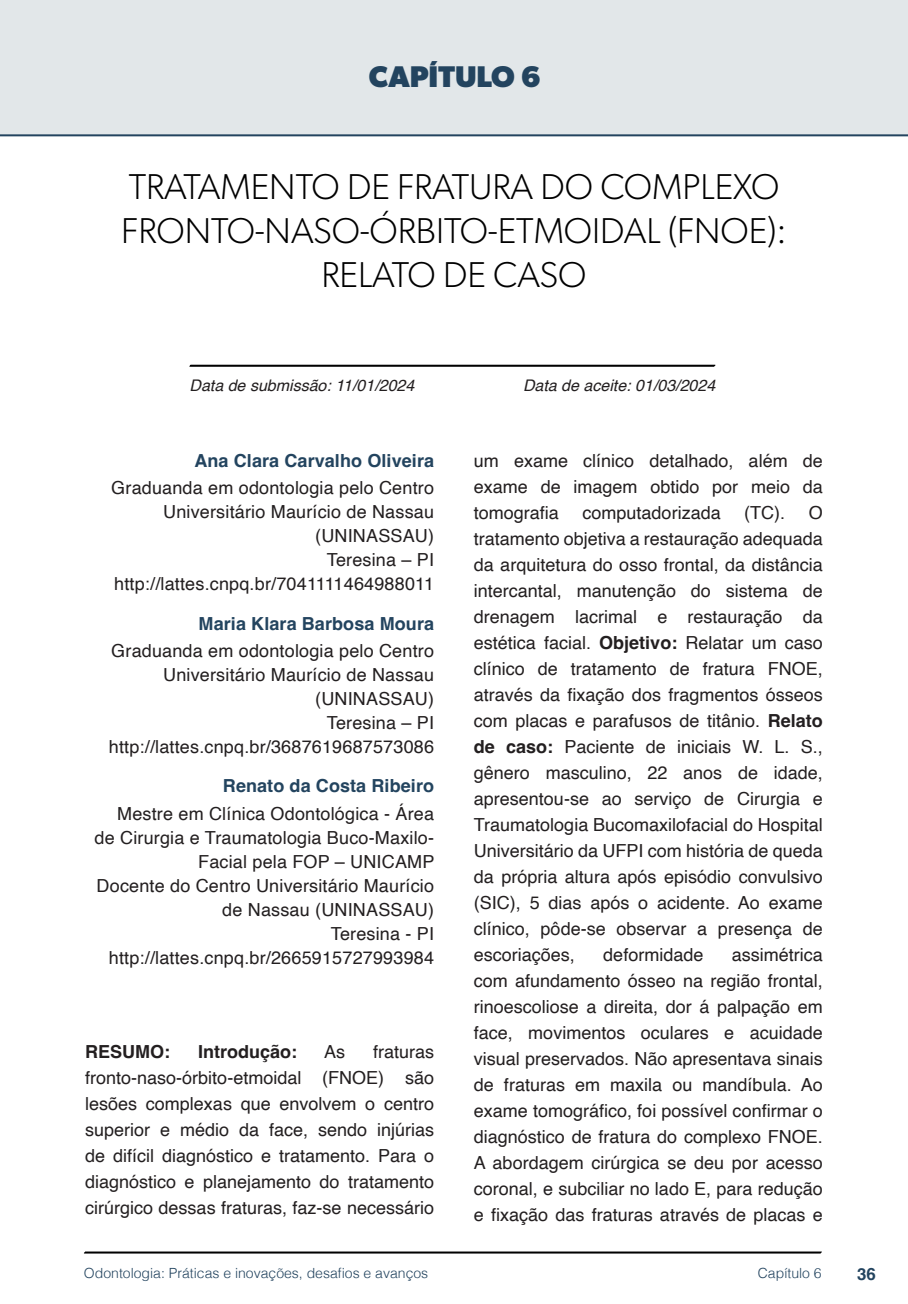
<style>
.page{position:relative;width:908px;height:1304px;background:#fff}
.page>*{position:absolute;margin:0;border:0;box-sizing:border-box;transform-origin:0 0}
.nome_artigos{font:300 36px/44px "Gibson";color:#000;text-align:center}
.capítulos{font:700 30px "Gibson";color:#23445f}
.Resumos_e_PC_TXT{font:18px/26px "Helvetica";color:#231f20;text-align:justify}
.info_autores{font:18px/24px "Helvetica";letter-spacing:.01em;color:#231f20;text-align:right}
.nome_autores{font:700 18px "Helvetica";letter-spacing:.005em;color:#23445f}
.Resumos_e_PC_TXT-2{font:700 18px "Helvetica";color:#231f20}
.t1{font:700 16.8px "Helvetica";color:#23445f}
.data{font:italic 16px "Helvetica";color:#231f20}
.t2{font:300 14px "Helvetica";color:#23445f}
.s1{font-weight:700}
</style>
<div class="page">
<svg style="left:84px;top:1251px;width:737px;height:3px;background:#515151"></svg>
<div style="left:0;top:0;width:907px;height:136px;background:#e2e7e9"></div>
<svg style="left:189px;top:364px;width:526px;height:3px;background:#4f4f4f"></svg>
<div style="left:44px;top:72px;width:68px;height:61px;background:#e2e7e9"></div>
<p class="capítulos" style="left:369px;top:58px;width:173px">CAPÍTULO 6</p>
<p class="nome_artigos" style="left:121px;top:164px;width:666px">TRATAMENTO DE FRATURA DO COMPLEXO<br>FRONTO-NASO-ÓRBITO-ETMOIDAL (FNOE):<br>RELATO DE CASO</p>
<p class="data" style="left:189px;top:373px;width:226px">Data de submissão: 11/01/2024</p>
<p class="data" style="left:523px;top:373px;width:194px">Data de aceite: 01/03/2024</p>
<p class="nome_autores" style="left:194px;top:450px;width:241px">Ana Clara Carvalho Oliveira</p>
<p class="info_autores" style="left:111px;top:477px;width:324px">Graduanda em odontologia pelo Centro<br>Universitário Maurício de Nassau (UNINASSAU)</p>
<p class="info_autores" style="left:326px;top:549px;width:109px">Teresina – PI</p>
<p class="info_autores" style="left:114px;top:573px;width:321px">http://lattes.cnpq.br/7041111464988011</p>
<p class="nome_autores" style="left:198px;top:612px;width:237px">Maria Klara Barbosa Moura</p>
<p class="info_autores" style="left:111px;top:639px;width:324px">Graduanda em odontologia pelo Centro<br>Universitário Maurício de Nassau (UNINASSAU)</p>
<p class="info_autores" style="left:326px;top:711px;width:109px">Teresina – PI</p>
<p class="info_autores" style="left:109px;top:735px;width:326px">http://lattes.cnpq.br/3687619687573086</p>
<p class="nome_autores" style="left:223px;top:775px;width:213px">Renato da Costa Ribeiro</p>
<p class="info_autores" style="left:95px;top:802px;width:341px">Mestre em Clínica Odontológica - Área de Cirurgia e Traumatologia Buco-Maxilo-<br>Facial pela FOP – UNICAMP</p>
<p class="info_autores" style="left:97px;top:874px;width:339px">Docente do Centro Universitário Maurício de Nassau (UNINASSAU)</p>
<p class="info_autores" style="left:331px;top:922px;width:105px">Teresina - PI</p>
<p class="info_autores" style="left:109px;top:946px;width:326px">http://lattes.cnpq.br/2665915727993984</p>
<p class="Resumos_e_PC_TXT-2" style="left:85px;top:1040px;width:86px">RESUMO:</p>
<p class="Resumos_e_PC_TXT-2" style="left:198px;top:1040px;width:100px">Introdução:</p>
<p class="Resumos_e_PC_TXT" style="left:324px;top:1039px;width:23px">As</p>
<p class="Resumos_e_PC_TXT" style="left:85px;top:1039px;width:350px;text-indent:288px">fraturas fronto-naso-órbito-etmoidal (FNOE) são lesões complexas que envolvem o centro superior e médio da face, sendo injúrias de difícil diagnóstico e tratamento. Para o diagnóstico e planejamento do tratamento cirúrgico dessas fraturas, faz-se necessário</p>
<p class="Resumos_e_PC_TXT" style="left:473px;top:448px;width:350px">um exame clínico detalhado, além de exame de imagem obtido por meio da tomografia</p>
<p class="Resumos_e_PC_TXT" style="left:473px;top:500px;width:350px;text-indent:335px">O tratamento objetiva a restauração adequada da arquitetura do osso frontal, da distância intercantal, manutenção do sistema de drenagem lacrimal e restauração da estética facial. <span class="s1">Objetivo:</span> Relatar um caso clínico de tratamento de fratura FNOE, através da fixação dos fragmentos ósseos com placas e parafusos de titânio. <span class="s1">Relato de caso:</span> Paciente de iniciais W. L. S., gênero masculino, 22 anos de idade, apresentou-se ao serviço de Cirurgia e Traumatologia Bucomaxilofacial do Hospital Universitário da UFPI com história de queda da própria altura após episódio convulsivo (SIC), 5 dias após o acidente. Ao exame clínico, pôde-se observar a presença de escoriações,</p>
<p class="Resumos_e_PC_TXT" style="left:582px;top:500px;width:140px">computadorizada</p>
<p class="Resumos_e_PC_TXT" style="left:744px;top:500px;width:42px">(TC).</p>
<p class="Resumos_e_PC_TXT" style="left:473px;top:942px;width:350px;text-indent:258px">assimétrica com afundamento ósseo na região frontal, rinoescoliose a direita, dor á palpação em face, movimentos oculares e acuidade visual preservados. Não apresentava sinais de fraturas em maxila ou mandíbula. Ao exame tomográfico, foi possível confirmar o diagnóstico de fratura do complexo FNOE.<br>A abordagem cirúrgica se deu por acesso coronal, e subciliar no lado E, para redução e fixação das fraturas através de placas e</p>
<p class="Resumos_e_PC_TXT" style="left:603px;top:942px;width:102px">deformidade</p>
<p class="t2" style="left:84px;top:1261px;width:345px">Odontologia: Práticas e inovações, desafios e avanços</p>
<p class="t2" style="left:757px;top:1261px;width:65px">Capítulo 6</p>
<p class="t1" style="left:856px;top:1264px;width:20px">36</p>
</div>
